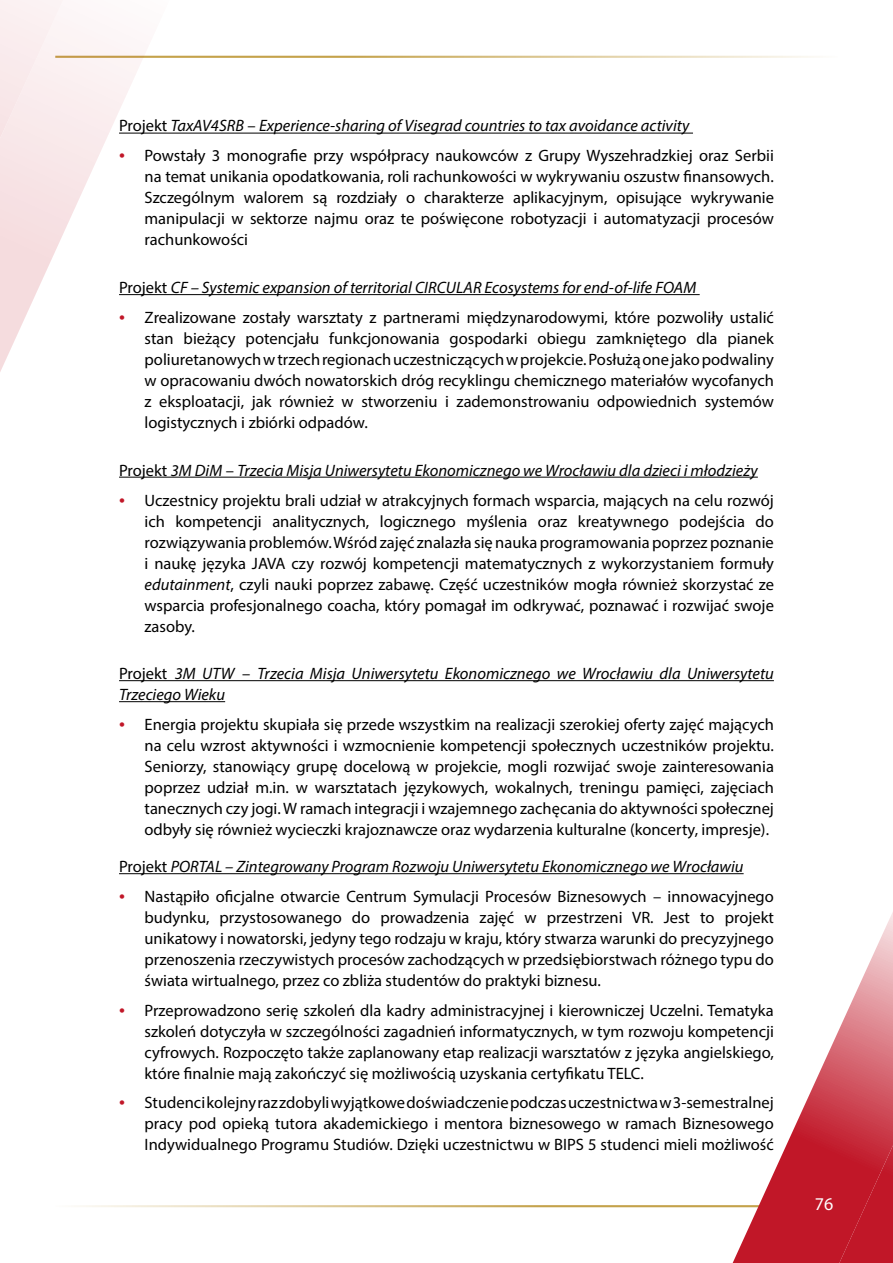
<style>
.page{position:relative;width:893px;height:1263px;background:#fff}
.page>*{position:absolute;margin:0;border:0;box-sizing:border-box;transform-origin:0 0}
.t1{font:18px "Myriad Pro";color:#fff}
.t2{font:16.5px/21px "Myriad Pro";color:#000;text-align:justify}
.t3{font:italic 16.5px/21px "Myriad Pro";color:#000}
.s1{font-style:normal}
.s2{font-size:21px;color:#c11728}
.s3{font-style:italic}
</style>
<div class="page">
<hr style="left:55px;top:56px;width:783px;height:2px;background:#c4a24b">
<hr style="left:55px;top:1205px;width:776px;height:2px;background:#c4a24b">
<svg style="left:103px;top:42px;width:74px;height:435px"></svg>
<svg style="left:0;top:0;width:103px;height:372px"></svg>
<svg style="left:716px;top:912px;width:177px;height:351px"></svg>
<hr style="left:119px;top:133px;width:574px;height:1px;background:#000">
<hr style="left:119px;top:294px;width:581px;height:1px;background:#000">
<hr style="left:119px;top:477px;width:639px;height:1px;background:#000">
<hr style="left:119px;top:680px;width:655px;height:1px;background:#000">
<hr style="left:119px;top:701px;width:106px;height:1px;background:#000">
<hr style="left:119px;top:873px;width:625px;height:1px;background:#000">
<p class="t3" style="left:119px;top:115px;width:572px"><span class="s1">Projekt</span> TaxAV4SRB <span class="s1">–</span> Experience-sharing of Visegrad countries to tax avoidance activity</p>
<p class="t2" style="left:145px;top:145px;width:631px;text-indent:-26px"><span class="s2">•</span> Powstały 3 monografie przy współpracy naukowców z Grupy Wyszehradzkiej oraz Serbii na temat unikania opodatkowania, roli rachunkowości w wykrywaniu oszustw finansowych.<br>Szczególnym walorem są rozdziały o charakterze aplikacyjnym, opisujące wykrywanie manipulacji w sektorze najmu oraz te poświęcone robotyzacji i automatyzacji procesów rachunkowości</p>
<p class="t3" style="left:119px;top:277px;width:579px"><span class="s1">Projekt</span> CF – Systemic expansion of territorial CIRCULAR Ecosystems for end-of-life FOAM</p>
<p class="t2" style="left:145px;top:307px;width:631px;text-indent:-26px"><span class="s2">•</span> Zrealizowane zostały warsztaty z partnerami międzynarodowymi, które pozwoliły ustalić stan bieżący potencjału funkcjonowania gospodarki obiegu zamkniętego dla pianek poliuretanowych w trzech regionach uczestniczących w projekcie. Posłużą one jako podwaliny w opracowaniu dwóch nowatorskich dróg recyklingu chemicznego materiałów wycofanych z eksploatacji, jak również w stworzeniu i zademonstrowaniu odpowiednich systemów logistycznych i zbiórki odpadów.</p>
<p class="t3" style="left:119px;top:459px;width:640px"><span class="s1">Projekt</span> 3M DiM <span class="s1">–</span> Trzecia Misja Uniwersytetu Ekonomicznego we Wrocławiu dla dzieci i młodzieży</p>
<p class="t2" style="left:145px;top:489px;width:631px;text-indent:-26px"><span class="s2">•</span> Uczestnicy projektu brali udział w atrakcyjnych formach wsparcia, mających na celu rozwój ich kompetencji analitycznych, logicznego myślenia oraz kreatywnego podejścia do rozwiązywania problemów. Wśród zajęć znalazła się nauka programowania poprzez poznanie i naukę języka JAVA czy rozwój kompetencji matematycznych z wykorzystaniem formuły <span class="s3">edutainment</span>, czyli nauki poprzez zabawę. Część uczestników mogła również skorzystać ze wsparcia profesjonalnego coacha, który pomagał im odkrywać, poznawać i rozwijać swoje zasoby.</p>
<p class="t3" style="left:119px;top:663px;width:656px"><span class="s1">Projekt</span> 3M UTW <span class="s1">–</span> Trzecia Misja Uniwersytetu Ekonomicznego we Wrocławiu dla Uniwersytetu<br>Trzeciego Wieku</p>
<p class="t2" style="left:145px;top:714px;width:631px;text-indent:-26px"><span class="s2">•</span> Energia projektu skupiała się przede wszystkim na realizacji szerokiej oferty zajęć mających na celu wzrost aktywności i wzmocnienie kompetencji społecznych uczestników projektu.<br>Seniorzy, stanowiący grupę docelową w projekcie, mogli rozwijać swoje zainteresowania poprzez udział m.in. w warsztatach językowych, wokalnych, treningu pamięci, zajęciach tanecznych czy jogi. W ramach integracji i wzajemnego zachęcania do aktywności społecznej odbyły się również wycieczki krajoznawcze oraz wydarzenia kulturalne (koncerty, impresje).</p>
<p class="t3" style="left:119px;top:856px;width:626px"><span class="s1">Projekt</span> PORTAL – Zintegrowany Program Rozwoju Uniwersytetu Ekonomicznego we Wrocławiu</p>
<p class="t2" style="left:145px;top:886px;width:631px;text-indent:-26px"><span class="s2">•</span> Nastąpiło oficjalne otwarcie Centrum Symulacji Procesów Biznesowych – innowacyjnego budynku, przystosowanego do prowadzenia zajęć w przestrzeni VR. Jest to projekt unikatowy i nowatorski, jedyny tego rodzaju w kraju, który stwarza warunki do precyzyjnego przenoszenia rzeczywistych procesów zachodzących w przedsiębiorstwach różnego typu do świata wirtualnego, przez co zbliża studentów do praktyki biznesu.</p>
<p class="t2" style="left:145px;top:999px;width:631px;text-indent:-26px"><span class="s2">•</span> Przeprowadzono serię szkoleń dla kadry administracyjnej i kierowniczej Uczelni. Tematyka szkoleń dotyczyła w szczególności zagadnień informatycznych, w tym rozwoju kompetencji cyfrowych. Rozpoczęto także zaplanowany etap realizacji warsztatów z języka angielskiego, które finalnie mają zakończyć się możliwością uzyskania certyfikatu TELC.</p>
<p class="t2" style="left:145px;top:1092px;width:631px;text-indent:-26px"><span class="s2">•</span> Studenci kolejny raz zdobyli wyjątkowe doświadczenie podczas uczestnictwa w 3-semestralnej pracy pod opieką tutora akademickiego i mentora biznesowego w ramach Biznesowego Indywidualnego Programu Studiów. Dzięki uczestnictwu w BIPS 5 studenci mieli możliwość</p>
<p class="t1" style="left:815px;top:1192px;width:20px">76</p>
</div>
